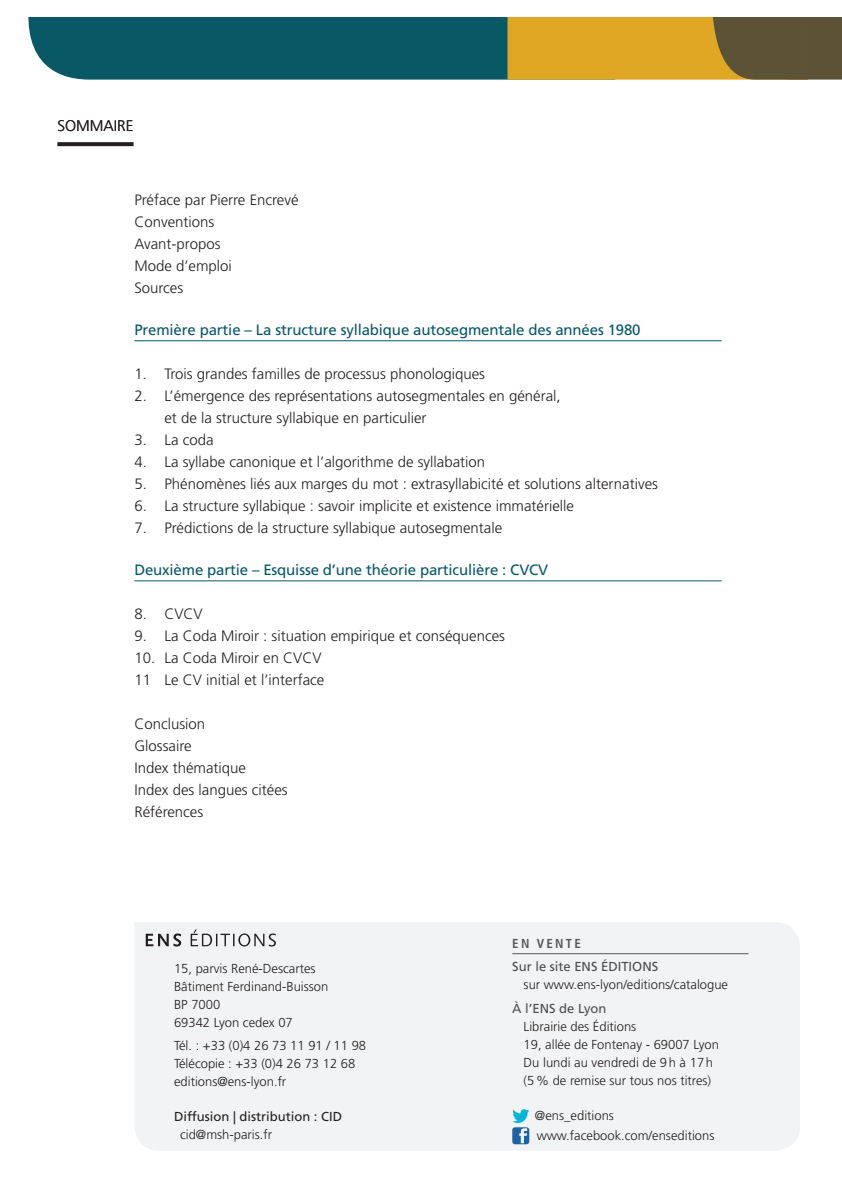
<style>
.page{position:relative;width:842px;height:1191px;background:#fff}
.page>*{position:absolute;margin:0;border:0;box-sizing:border-box;transform-origin:0 0}
.t1{font:300 15.4px "Frutiger LT Std";color:#231f20}
.t2{font:300 15px/22px "Frutiger LT Std";color:#231f20}
.t3{font:15px "Frutiger LT Std";letter-spacing:-.01em;color:#095866}
.t4{font:300 13px/18px "Frutiger LT Std";color:#231f20}
.t5{font:13px "Frutiger LT Std";color:#4b4c4d}
.t6{font:13px "Frutiger LT Std";color:#231f20}
.t7{font:700 condensed 13px "Frutiger LT Std";letter-spacing:.175em;color:#57585a}
</style>
<div class="page">
<div style="left:135px;top:922px;width:665px;height:228px;background:#f2f3f4"></div>
<hr style="left:512px;top:953px;width:236px;height:1px;background:#57585a">
<svg style="left:512px;top:1109px;width:17px;height:35px"></svg>
<svg style="left:146px;top:929px;width:130px;height:17px"></svg>
<svg style="left:57px;top:142px;width:77px;height:4px"></svg>
<div style="left:28px;top:17px;width:479px;height:63px;background:#095866"></div>
<div style="left:507px;top:0;width:301px;height:80px;background:#dfa723"></div>
<svg style="left:711px;top:17px;width:131px;height:63px;background:#675a35"></svg>
<div style="left:0;top:0;width:842px;height:17px;background:#fff"></div>
<hr style="left:134px;top:340px;width:588px;height:1px;background:#095866">
<hr style="left:134px;top:580px;width:588px;height:1px;background:#095866">
<p class="t1" style="left:57px;top:117px;width:78px">SOMMAIRE</p>
<p class="t2" style="left:134px;top:189px;width:166px">Préface par Pierre Encrevé</p>
<p class="t2" style="left:134px;top:211px;width:82px">Conventions</p>
<p class="t2" style="left:134px;top:233px;width:88px">Avant-propos</p>
<p class="t2" style="left:134px;top:255px;width:99px">Mode d’emploi</p>
<p class="t2" style="left:134px;top:277px;width:50px">Sources</p>
<p class="t3" style="left:134px;top:321px;width:508px">Première partie – La structure syllabique autosegmentale des années 1980</p>
<p class="t2" style="left:134px;top:363px;width:352px">1. Trois grandes familles de processus phonologiques</p>
<p class="t2" style="left:164px;top:385px;width:398px;text-indent:-30px">2. L’émergence des représentations autosegmentales en général, et de la structure syllabique en particulier</p>
<p class="t2" style="left:134px;top:429px;width:81px">3. La coda</p>
<p class="t2" style="left:134px;top:451px;width:352px">4. La syllabe canonique et l’algorithme de syllabation</p>
<p class="t2" style="left:134px;top:473px;width:525px">5. Phénomènes liés aux marges du mot : extrasyllabicité et solutions alternatives</p>
<p class="t2" style="left:134px;top:495px;width:441px">6. La structure syllabique : savoir implicite et existence immatérielle</p>
<p class="t2" style="left:134px;top:517px;width:369px">7. Prédictions de la structure syllabique autosegmentale</p>
<p class="t3" style="left:134px;top:561px;width:415px">Deuxième partie – Esquisse d’une théorie particulière : CVCV</p>
<p class="t2" style="left:134px;top:603px;width:70px">8. CVCV</p>
<p class="t2" style="left:134px;top:625px;width:372px">9. La Coda Miroir : situation empirique et conséquences</p>
<p class="t2" style="left:134px;top:647px;width:189px">10. La Coda Miroir en CVCV</p>
<p class="t2" style="left:134px;top:669px;width:191px">11 Le CV initial et l’interface</p>
<p class="t2" style="left:134px;top:713px;width:72px">Conclusion</p>
<p class="t2" style="left:134px;top:735px;width:59px">Glossaire</p>
<p class="t2" style="left:134px;top:757px;width:113px">Index thématique</p>
<p class="t2" style="left:134px;top:779px;width:155px">Index des langues citées</p>
<p class="t2" style="left:134px;top:801px;width:70px">Références</p>
<p class="t4" style="left:174px;top:959px;width:156px">15, parvis René-Descartes<br>Bâtiment Ferdinand-Buisson<br>BP 7000<br>69342 Lyon cedex 07</p>
<p class="t4" style="left:174px;top:1037px;width:194px">Tél. : +33 (0)4 26 73 11 91 / 11 98<br>Télécopie : +33 (0)4 26 73 12 68 editions@ens-lyon.fr</p>
<p class="t6" style="left:174px;top:1109px;width:170px">Diffusion | distribution : CID</p>
<p class="t4" style="left:180px;top:1126px;width:94px">cid@msh-paris.fr</p>
<p class="t7" style="left:512px;top:935px;width:70px">EN VENTE</p>
<p class="t5" style="left:512px;top:959px;width:147px">Sur le site ENS ÉDITIONS</p>
<p class="t4" style="left:524px;top:976px;width:206px">sur www.ens-lyon/editions/catalogue</p>
<p class="t5" style="left:512px;top:1001px;width:96px">À l’ENS de Lyon</p>
<p class="t4" style="left:524px;top:1017px;width:197px">Librairie des Éditions<br>19, allée de Fontenay - 69007 Lyon<br>Du lundi au vendredi de 9h à 17h (5% de remise sur tous nos titres)</p>
<p class="t4" style="left:535px;top:1105px;width:181px;line-height:20.6px">@ens_editions www.facebook.com/enseditions</p>
</div>
